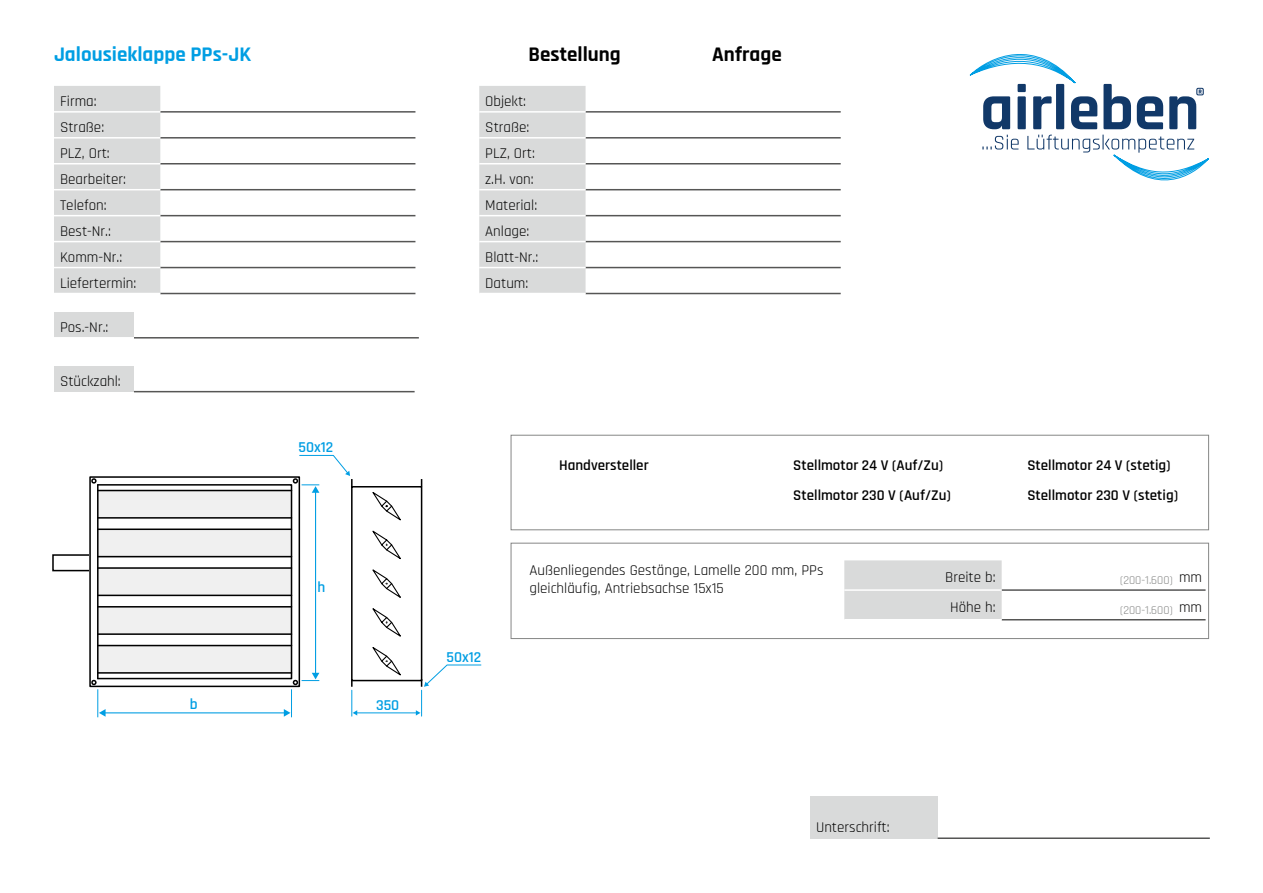
<style>
.page{position:relative;width:1263px;height:893px;background:#fff}
.page>*{position:absolute;margin:0;border:0;box-sizing:border-box;transform-origin:0 0}
.t1{font:700 21px "Rajdhani";color:#009ee3}
.t2{font:700 21px "Rajdhani";color:#000}
.t3{font:600 15.3px "Rajdhani";color:#009ee3}
.t4{font:15px/18px "Rajdhani";color:#000}
.t5{font:600 15px "Rajdhani";color:#000}
.t6{font:12px "Rajdhani";color:#868786}
.s1{font-size:15px;color:#000}
</style>
<div class="page">
<svg style="left:54px;top:86px;width:531px;height:207px"></svg>
<hr style="left:160px;top:111px;width:255px;height:2px;background:#565655">
<hr style="left:160px;top:137px;width:255px;height:2px;background:#565655">
<hr style="left:160px;top:163px;width:255px;height:1px;background:#565655">
<hr style="left:160px;top:189px;width:255px;height:1px;background:#565655">
<hr style="left:160px;top:215px;width:255px;height:1px;background:#565655">
<hr style="left:160px;top:241px;width:255px;height:1px;background:#565655">
<hr style="left:160px;top:267px;width:255px;height:1px;background:#565655">
<hr style="left:160px;top:293px;width:255px;height:1px;background:#565655">
<hr style="left:585px;top:111px;width:256px;height:2px;background:#565655">
<hr style="left:585px;top:137px;width:256px;height:2px;background:#565655">
<hr style="left:585px;top:163px;width:256px;height:1px;background:#565655">
<hr style="left:585px;top:189px;width:256px;height:1px;background:#565655">
<hr style="left:585px;top:215px;width:256px;height:1px;background:#565655">
<hr style="left:585px;top:241px;width:256px;height:1px;background:#565655">
<hr style="left:585px;top:267px;width:256px;height:1px;background:#565655">
<hr style="left:585px;top:293px;width:256px;height:1px;background:#565655">
<hr style="left:54px;top:111px;width:106px;height:2px;background:#fff">
<hr style="left:54px;top:137px;width:106px;height:2px;background:#fff">
<hr style="left:54px;top:163px;width:106px;height:1px;background:#fff">
<hr style="left:54px;top:189px;width:106px;height:1px;background:#fff">
<hr style="left:54px;top:215px;width:106px;height:1px;background:#fff">
<hr style="left:54px;top:241px;width:106px;height:1px;background:#fff">
<hr style="left:54px;top:267px;width:106px;height:1px;background:#fff">
<hr style="left:479px;top:111px;width:106px;height:2px;background:#fff">
<hr style="left:479px;top:137px;width:106px;height:2px;background:#fff">
<hr style="left:479px;top:163px;width:106px;height:1px;background:#fff">
<hr style="left:479px;top:189px;width:106px;height:1px;background:#fff">
<hr style="left:479px;top:215px;width:106px;height:1px;background:#fff">
<hr style="left:479px;top:241px;width:106px;height:1px;background:#fff">
<hr style="left:479px;top:267px;width:106px;height:1px;background:#fff">
<div style="left:844px;top:560px;width:158px;height:59px;background:#d9dada"></div>
<hr style="left:1002px;top:589px;width:177px;height:2px;background:#565655">
<hr style="left:1179px;top:589px;width:26px;height:2px;background:#565655">
<hr style="left:1002px;top:619px;width:177px;height:1px;background:#565655">
<svg style="left:1179px;top:619px;width:26px;height:1px"></svg>
<hr style="left:844px;top:589px;width:158px;height:2px;background:#fff">
<div style="left:54px;top:312px;width:80px;height:26px;background:#d9dada"></div>
<hr style="left:134px;top:337px;width:285px;height:2px;background:#565655">
<hr style="left:54px;top:337px;width:80px;height:2px;background:#fff">
<div style="left:54px;top:366px;width:80px;height:26px;background:#d9dada"></div>
<hr style="left:134px;top:391px;width:281px;height:1px;background:#565655">
<div style="left:98px;top:490px;width:193px;height:28px;background:#f0f0f0"></div>
<div style="left:98px;top:530px;width:193px;height:28px;background:#f0f0f0"></div>
<div style="left:98px;top:567px;width:193px;height:28px;background:#f0f0f0"></div>
<div style="left:98px;top:606px;width:193px;height:28px;background:#f0f0f0"></div>
<div style="left:98px;top:645px;width:193px;height:28px;background:#f0f0f0"></div>
<hr style="left:98px;top:490px;width:193px;height:1px;background:#000">
<hr style="left:98px;top:517px;width:193px;height:2px;background:#000">
<hr style="left:98px;top:528px;width:193px;height:2px;background:#000">
<hr style="left:98px;top:556px;width:193px;height:1px;background:#000">
<hr style="left:98px;top:567px;width:193px;height:2px;background:#000">
<hr style="left:98px;top:595px;width:193px;height:1px;background:#000">
<hr style="left:98px;top:606px;width:193px;height:2px;background:#000">
<hr style="left:98px;top:633px;width:193px;height:2px;background:#000">
<hr style="left:98px;top:645px;width:193px;height:1px;background:#000">
<hr style="left:98px;top:672px;width:193px;height:2px;background:#000">
<div style="left:89px;top:476px;width:211px;height:211px;border:2px solid #000"></div>
<div style="left:97px;top:484px;width:195px;height:195px;border:2px solid #000"></div>
<svg style="left:91px;top:477px;width:7px;height:7px"></svg>
<div style="left:52px;top:554px;width:38px;height:17px;border:2px solid #000"></div>
<hr style="left:104px;top:712px;width:181px;height:1px;background:#009ee3">
<svg style="left:91px;top:679px;width:15px;height:38px"></svg>
<svg style="left:284px;top:455px;width:198px;height:262px"></svg>
<svg style="left:970px;top:54px;width:239px;height:126px"></svg>
<div style="left:511px;top:435px;width:698px;height:95px;border:1px solid #868786"></div>
<div style="left:511px;top:543px;width:698px;height:96px;border:1px solid #868786"></div>
<div style="left:810px;top:796px;width:128px;height:42px;background:#d9dada"></div>
<hr style="left:938px;top:837px;width:272px;height:2px;background:#565655">
<h1 class="t1" style="left:54px;top:41px;width:199px">Jalousieklappe PPs-JK</h1>
<h1 class="t2" style="left:529px;top:41px;width:94px">Bestellung</h1>
<h1 class="t2" style="left:712px;top:41px;width:71px">Anfrage</h1>
<p class="t4" style="left:60px;top:93px;width:38px">Firma:</p>
<p class="t4" style="left:485px;top:93px;width:42px">Objekt:</p>
<p class="t4" style="left:60px;top:118px;width:46px">Straße:</p>
<p class="t4" style="left:485px;top:118px;width:46px">Straße:</p>
<p class="t4" style="left:60px;top:144px;width:51px">PLZ, Ort:</p>
<p class="t4" style="left:485px;top:144px;width:51px">PLZ, Ort:</p>
<p class="t4" style="left:60px;top:170px;width:68px">Bearbeiter:</p>
<p class="t4" style="left:485px;top:170px;width:50px">z.H. von:</p>
<p class="t4" style="left:60px;top:196px;width:48px">Telefon:</p>
<p class="t4" style="left:485px;top:196px;width:53px">Material:</p>
<p class="t4" style="left:60px;top:222px;width:53px">Best-Nr.:</p>
<p class="t4" style="left:485px;top:222px;width:46px">Anlage:</p>
<p class="t4" style="left:60px;top:248px;width:64px">Komm-Nr.:</p>
<p class="t4" style="left:485px;top:248px;width:55px">Blatt-Nr.:</p>
<p class="t4" style="left:60px;top:274px;width:78px">Liefertermin:</p>
<p class="t4" style="left:485px;top:274px;width:45px">Datum:</p>
<p class="t4" style="left:60px;top:318px;width:50px">Pos.-Nr.:</p>
<p class="t4" style="left:60px;top:372px;width:62px">Stückzahl:</p>
<p class="t3" style="left:190px;top:695px;width:9px">b</p>
<p class="t3" style="left:299px;top:438px;width:36px">50x12</p>
<p class="t3" style="left:317px;top:578px;width:9px">h</p>
<p class="t3" style="left:376px;top:696px;width:25px">350</p>
<p class="t3" style="left:446px;top:648px;width:36px">50x12</p>
<p class="t5" style="left:559px;top:456px;width:91px">Handversteller</p>
<p class="t5" style="left:793px;top:456px;width:152px">Stellmotor 24 V (Auf/Zu)</p>
<p class="t5" style="left:1027px;top:456px;width:145px">Stellmotor 24 V (stetig)</p>
<p class="t5" style="left:793px;top:486px;width:159px">Stellmotor 230 V (Auf/Zu)</p>
<p class="t5" style="left:1027px;top:486px;width:152px">Stellmotor 230 V (stetig)</p>
<p class="t4" style="left:529px;top:562px;width:296px">Außenliegendes Gestänge, Lamelle 200 mm, PPs gleichläufig, Antriebsachse 15x15</p>
<p class="t4" style="left:945px;top:569px;width:52px">Breite b:</p>
<p class="t6" style="left:1120px;top:573px;width:84px">(200-1.600) <span class="s1">mm</span></p>
<p class="t4" style="left:950px;top:599px;width:47px">Höhe h:</p>
<p class="t6" style="left:1120px;top:603px;width:84px">(200-1.600) <span class="s1">mm</span></p>
<p class="t4" style="left:816px;top:819px;width:75px">Unterschrift:</p>
</div>
